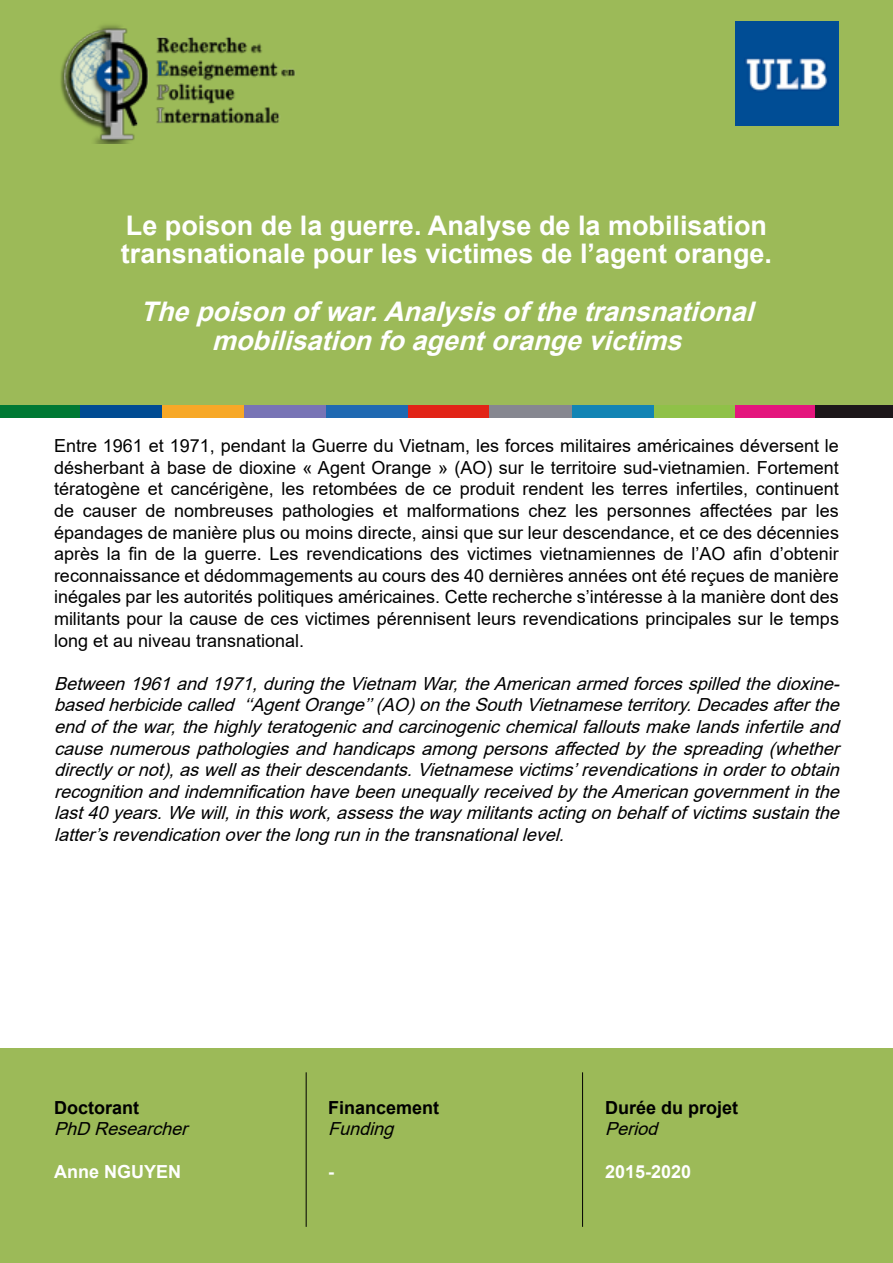
<style>
.page{position:relative;width:893px;height:1263px;background:#fff}
.page>*{position:absolute;margin:0;border:0;box-sizing:border-box;transform-origin:0 0}
.t1{font:700 27px/28.8px "Arial";color:#fff}
.t2{font:italic 700 27px/28.8px "Arial";color:#fff;text-align:center}
.t3{font:18px/21.6px "Arial";color:#000;text-align:justify}
.t4{font:italic 18px/21.6px "Arial";color:#000;text-align:justify}
.t5{font:700 18px "Arial";color:#000}
.t6{font:700 18px "Arial";color:#fff}
</style>
<div class="page">
<div style="left:0;top:0;width:893px;height:405px;background:#9cba58"></div>
<img style="left:736px;top:22px;width:103px;height:103px">
<div style="left:0;top:1048px;width:893px;height:215px;background:#9cba58"></div>
<hr style="left:306px;top:1072px;width:1px;height:155px;background:#000">
<hr style="left:582px;top:1072px;width:1px;height:155px;background:#000">
<img style="left:60px;top:25px;width:235px;height:118px">
<div style="left:734px;top:405px;width:82px;height:12px;background:#e4167d"></div>
<div style="left:816px;top:405px;width:77px;height:12px;background:#1d171a"></div>
<div style="left:654px;top:405px;width:80px;height:12px;background:#8fc148"></div>
<div style="left:408px;top:405px;width:82px;height:12px;background:#e22417"></div>
<div style="left:326px;top:405px;width:82px;height:12px;background:#1f69b2"></div>
<div style="left:572px;top:405px;width:82px;height:12px;background:#1284b4"></div>
<div style="left:79px;top:405px;width:84px;height:12px;background:#004b93"></div>
<div style="left:244px;top:405px;width:82px;height:12px;background:#7874b5"></div>
<div style="left:490px;top:405px;width:82px;height:12px;background:#868790"></div>
<div style="left:162px;top:405px;width:82px;height:12px;background:#f7a827"></div>
<div style="left:0;top:405px;width:79px;height:12px;background:#007934"></div>
<h1 class="t1" style="left:121px;top:211px;width:653px">Le poison de la guerre. Analyse de la mobilisation transnationale pour les victimes de l’agent orange.</h1>
<h1 class="t2" style="left:140px;top:297px;width:625px">Thepoisonofwar.Analysisofthetransnational mobilisationfoagentorangevictims</h1>
<p class="t3" style="left:54px;top:435px;width:786px">Entre 1961 et 1971, pendant la Guerre du Vietnam, les forces militaires américaines déversent le désherbant à base de dioxine « Agent Orange » (AO) sur le territoire sud-vietnamien. Fortement tératogène et cancérigène, les retombées de ce produit rendent les terres infertiles, continuent de causer de nombreuses pathologies et malformations chez les personnes affectées par les épandages de manière plus ou moins directe, ainsi que sur leur descendance, et ce des décennies après la fin de la guerre. Les revendications des victimes vietnamiennes de l’AO afin d’obtenir reconnaissance et dédommagements au cours des 40 dernières années ont été reçues de manière inégales par les autorités politiques américaines. Cette recherche s’intéresse à la manière dont des militants pour la cause de ces victimes pérennisent leurs revendications principales sur le temps long et au niveau transnational.</p>
<p class="t4" style="left:54px;top:672px;width:793px">Between1961and1971,duringtheVietnam War,theAmericanarmedforcesspilledthedioxine&shy;basedherbicidecalled ‘‘AgentOrange’’(AO)ontheSouthVietnameseterritory.Decadesafterthe endofthewar,thehighlyteratogenicandcarcinogenicchemicalfalloutsmakelandsinfertileand causenumerouspathologiesandhandicapsamongpersonsaffectedbythespreading(whether directlyornot),aswellastheirdescendants.Vietnamesevictims’revendicationsinordertoobtain recognitionandindemnificationhavebeenunequallyreceivedbytheAmericangovernmentinthe last40years.Wewill,inthiswork,assessthewaymilitantsactingonbehalfofvictimssustainthe latter’srevendicationoverthelongruninthetransnationallevel.</p>
<p class="t5" style="left:54px;top:1094px;width:86px">Doctorant</p>
<p class="t4" style="left:54px;top:1118px;width:141px">PhD Researcher</p>
<p class="t6" style="left:54px;top:1159px;width:129px">Anne NGUYEN</p>
<p class="t5" style="left:328px;top:1094px;width:113px">Financement</p>
<p class="t4" style="left:328px;top:1118px;width:73px">Funding</p>
<p class="t6" style="left:328px;top:1159px;width:7px">-</p>
<p class="t5" style="left:605px;top:1094px;width:135px">Durée du projet</p>
<p class="t4" style="left:605px;top:1118px;width:60px">Period</p>
<p class="t6" style="left:605px;top:1159px;width:88px">2015-2020</p>
</div>
